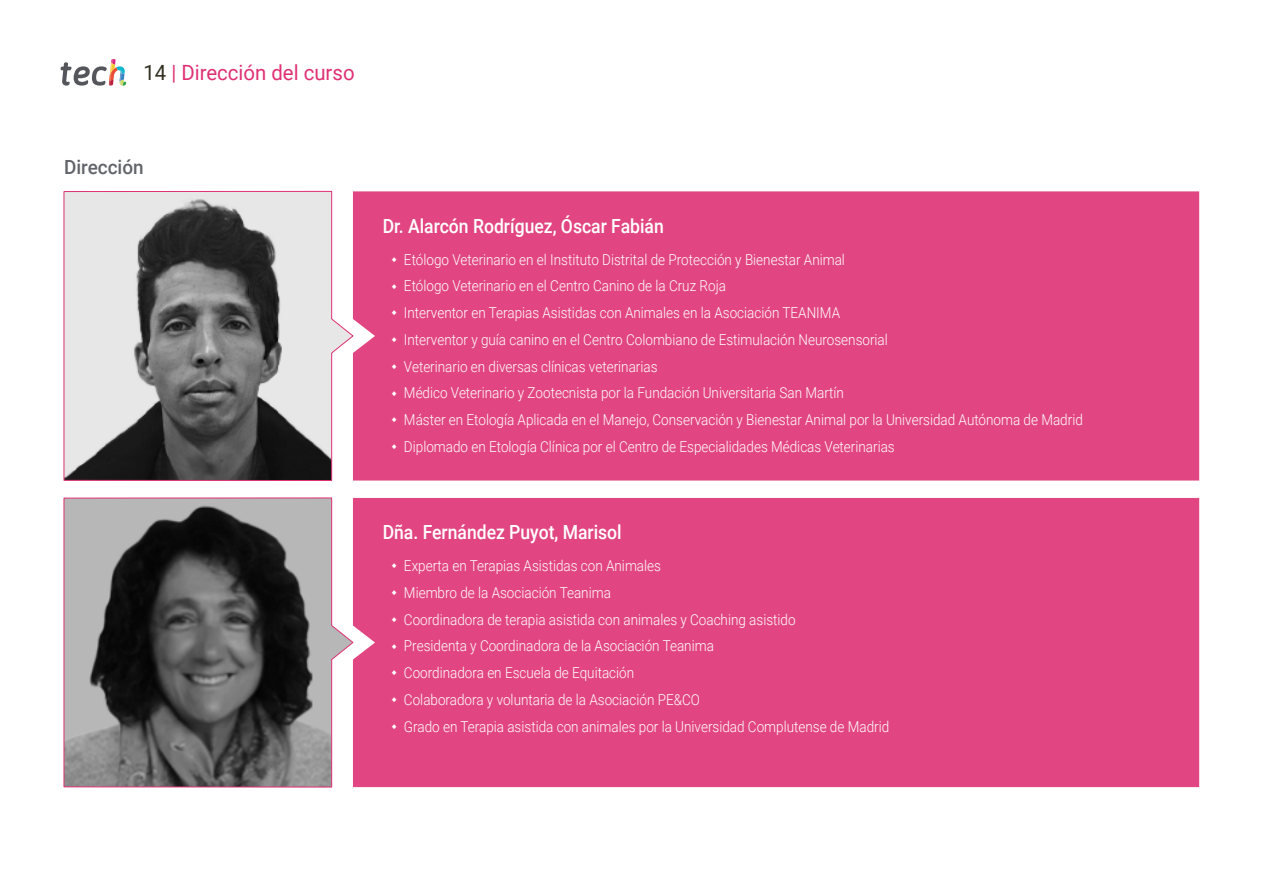
<style>
.page{position:relative;width:1263px;height:893px;background:#fff}
.page>*{position:absolute;margin:0;border:0;box-sizing:border-box;transform-origin:0 0}
.t1{font:21px "Roboto";color:#df3174}
.t2{font:500 19.5px "Roboto";color:#fff;scale:.9 1}
.t3{font:500 19.5px "Roboto";color:#61646a}
.t4{font:300 15px/26.7px "Roboto";color:#fff;scale:.9 1}
.s1{color:#312e20}
</style>
<div class="page">
<div style="left:354px;top:191px;width:845px;height:290px;background:#e24682"></div>
<div style="left:354px;top:498px;width:845px;height:289px;background:#e24682"></div>
<svg style="left:64px;top:191px;width:290px;height:290px;background:#9d9a9b"></svg>
<svg style="left:64px;top:498px;width:290px;height:289px;background:#706d6e"></svg>
<svg style="left:61px;top:59px;width:65px;height:27px"></svg>
<svg style="left:392px;top:257px;width:5px;height:5px"></svg>
<svg style="left:392px;top:284px;width:5px;height:5px"></svg>
<svg style="left:392px;top:310px;width:5px;height:5px"></svg>
<svg style="left:392px;top:337px;width:5px;height:5px"></svg>
<svg style="left:392px;top:364px;width:5px;height:5px"></svg>
<svg style="left:392px;top:391px;width:5px;height:5px"></svg>
<svg style="left:392px;top:417px;width:5px;height:5px"></svg>
<svg style="left:392px;top:444px;width:5px;height:5px"></svg>
<svg style="left:392px;top:563px;width:5px;height:5px"></svg>
<svg style="left:392px;top:590px;width:5px;height:5px"></svg>
<svg style="left:392px;top:617px;width:5px;height:5px"></svg>
<svg style="left:392px;top:644px;width:5px;height:5px"></svg>
<svg style="left:392px;top:670px;width:5px;height:5px"></svg>
<svg style="left:392px;top:697px;width:5px;height:5px"></svg>
<svg style="left:392px;top:724px;width:5px;height:5px"></svg>
<h1 class="t1" style="left:144px;top:57px;width:213px"><span class="s1">14</span> | Dirección del curso</h1>
<h2 class="t3" style="left:64px;top:154px;width:81px">Dirección</h2>
<h2 class="t2" style="left:383px;top:212px;width:314px">Dr. Alarcón Rodríguez, Óscar Fabián</h2>
<p class="t4" style="left:404px;top:245px;width:756px">Etólogo Veterinario en el Instituto Distrital de Protección y Bienestar Animal<br>Etólogo Veterinario en el Centro Canino de la Cruz Roja<br>Interventor en Terapias Asistidas con Animales en la Asociación TEANIMA<br>Interventor y guía canino en el Centro Colombiano de Estimulación Neurosensorial<br>Veterinario en diversas clínicas veterinarias<br>Médico Veterinario y Zootecnista por la Fundación Universitaria San Martín<br>Máster en Etología Aplicada en el Manejo, Conservación y Bienestar Animal por la Universidad Autónoma de Madrid Diplomado en Etología Clínica por el Centro de Especialidades Médicas Veterinarias</p>
<h2 class="t2" style="left:383px;top:519px;width:267px">Dña. Fernández Puyot, Marisol</h2>
<p class="t4" style="left:404px;top:552px;width:541px">Experta en Terapias Asistidas con Animales<br>Miembro de la Asociación Teanima<br>Coordinadora de terapia asistida con animales y Coaching asistido<br>Presidenta y Coordinadora de la Asociación Teanima<br>Coordinadora en Escuela de Equitación<br>Colaboradora y voluntaria de la Asociación PE&amp;CO<br>Grado en Terapia asistida con animales por la Universidad Complutense de Madrid</p>
</div>
